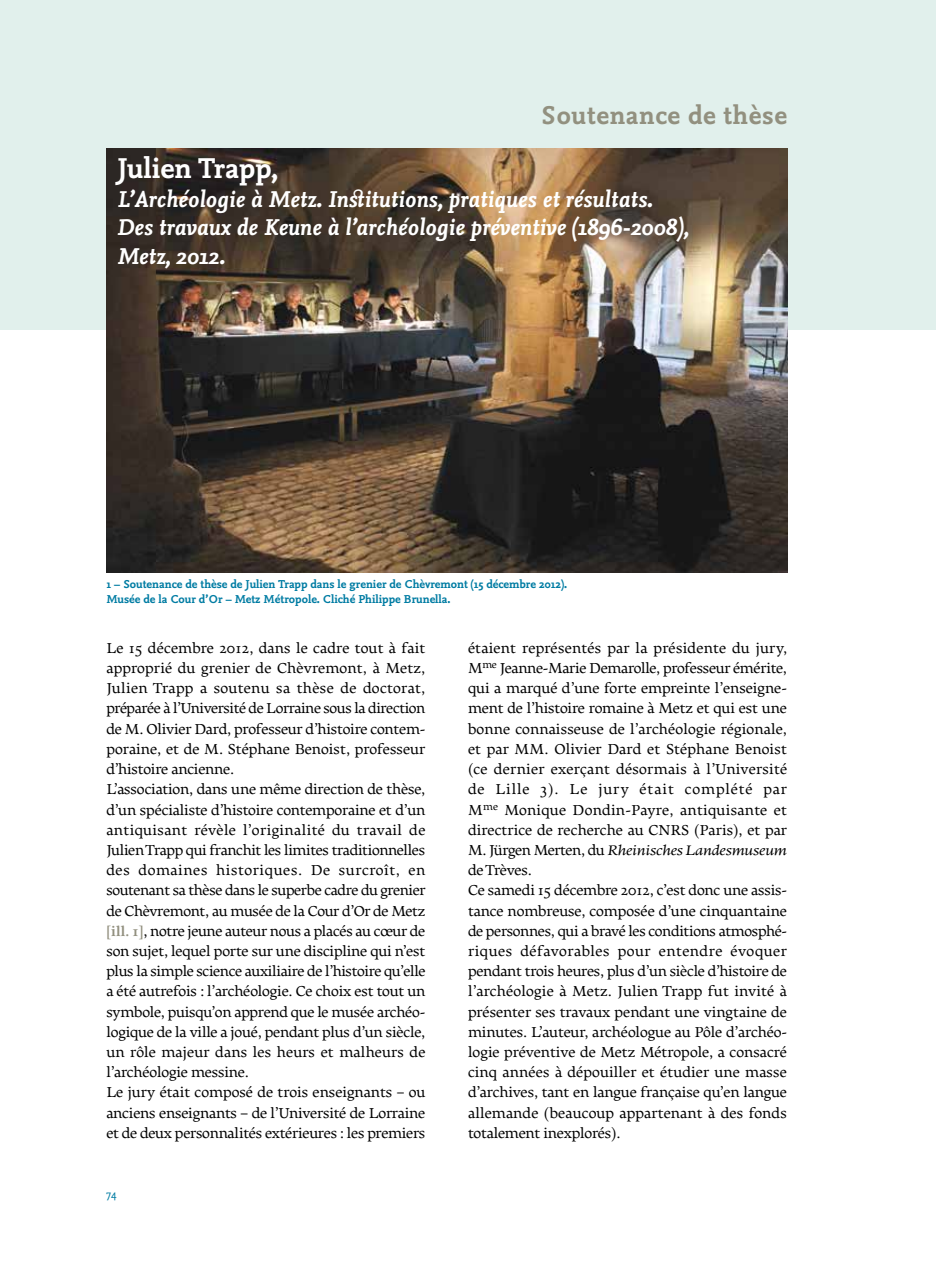
<style>
.page{position:relative;width:936px;height:1276px;background:#fff}
.page>*{position:absolute;margin:0;border:0;box-sizing:border-box;transform-origin:0 0}
.t1{font:700 30px "Nexus Mix OT";color:#fff}
.t2{font:700 27px "Nexus Mix";letter-spacing:.025em;color:#92907f}
.t3{font:italic 700 24px/28.5px "Nexus Mix OT";color:#fff}
.t4{font:15.3px/20.2px "Elmhurst";letter-spacing:-.02em;color:#000}
.t5{font:italic 14.7px "Elmhurst";letter-spacing:-.03em;color:#000;scale:1.1 1}
.t6{font:700 12px/15px "Nexus Mix OT";color:#007ca3}
.t7{font:12px "Nexus Mix OT";color:#007ca3}
.s1{font-weight:700;font-size:14.7px;color:#92907f}
.s2{font-style:normal;font-size:15.3px}
</style>
<div class="page">
<div style="left:0;top:0;width:935px;height:330px;background:#e1f0ec"></div>
<img style="left:106px;top:149px;width:681px;height:423px">
<h2 class="t2" style="left:540px;top:98px;width:248px">Soutenance de thèse</h2>
<h1 class="t1" style="left:117px;top:145px;width:163px">Julien Trapp,</h1>
<h3 class="t3" style="left:117px;top:183px;width:573px">L’Archéologie à Metz. Institutions, pratiques et résultats.<br>Des travaux de Keune à l’archéologie préventive (1896-2008),<br>Metz, 2012.</h3>
<p class="t6" style="left:106px;top:576px;width:462px">1 – Soutenance de thèse de Julien Trapp dans le grenier de Chèvremont (15 décembre 2012).<br>Musée de la Cour d’Or – Metz Métropole. Cliché Philippe Brunella.</p>
<p class="t4" style="left:106px;top:638px;width:321px">Le 15 décembre 2012, dans le cadre tout à fait approprié du grenier de Chèvremont, à Metz, Julien Trapp a soutenu sa thèse de doctorat, préparée à l’Université de Lorraine sous la direction de M. Olivier Dard, professeur d’histoire contem&shy;poraine, et de M. Stéphane Benoist, professeur d’histoire ancienne.<br>L’association, dans une même direction de thèse, d’un spécialiste d’histoire contemporaine et d’un antiquisant révèle l’originalité du travail de JulienTrapp qui franchit les limites traditionnelles des domaines historiques. De surcroît, en soutenant sa thèse dans le superbe cadre du grenier de Chèvremont, au musée de la Cour d’Or de Metz <span class="s1">[ill. 1]</span>, notre jeune auteur nous a placés au cœur de son sujet, lequel porte sur une discipline qui n’est plus la simple science auxiliaire de l’histoire qu’elle a été autrefois : l’archéologie. Ce choix est tout un symbole, puisqu’on apprend que le musée archéo&shy;logique de la ville a joué, pendant plus d’un siècle, un rôle majeur dans les heurs et malheurs de l’archéologie messine.<br>Le jury était composé de trois enseignants – ou anciens enseignants – de l’Université de Lorraine et de deux personnalités extérieures : les premiers</p>
<p class="t4" style="left:468px;top:638px;width:321px;text-align:justify">étaient représentés par la présidente du jury, M<sup>me</sup> Jeanne-Marie Demarolle, professeur émérite, qui a marqué d’une forte empreinte l’enseigne&shy;ment de l’histoire romaine à Metz et qui est une bonne connaisseuse de l’archéologie régionale, et par MM. Olivier Dard et Stéphane Benoist (ce dernier exerçant désormais à l’Université de Lille 3). Le jury était complété par M<sup>me</sup> Monique Dondin-Payre, antiquisante et directrice de recherche au CNRS (Paris), et par</p>
<p class="t5" style="left:468px;top:842px;width:291px"><span class="s2">M. Jürgen Merten, du</span> RheinischesLandesmuseum</p>
<p class="t4" style="left:468px;top:860px;width:320px">de Trèves.<br>Ce samedi 15 décembre 2012, c’est donc une assis&shy;tance nombreuse, composée d’une cinquantaine de personnes, qui a bravé les conditions atmosphé&shy;riques défavorables pour entendre évoquer pendant trois heures, plus d’un siècle d’histoire de l’archéologie à Metz. Julien Trapp fut invité à présenter ses travaux pendant une vingtaine de minutes. L’auteur, archéologue au Pôle d’archéo&shy;logie préventive de Metz Métropole, a consacré cinq années à dépouiller et étudier une masse d’archives, tant en langue française qu’en langue allemande (beaucoup appartenant à des fonds totalement inexplorés).</p>
<p class="t7" style="left:106px;top:1185px;width:12px">74</p>
</div>
